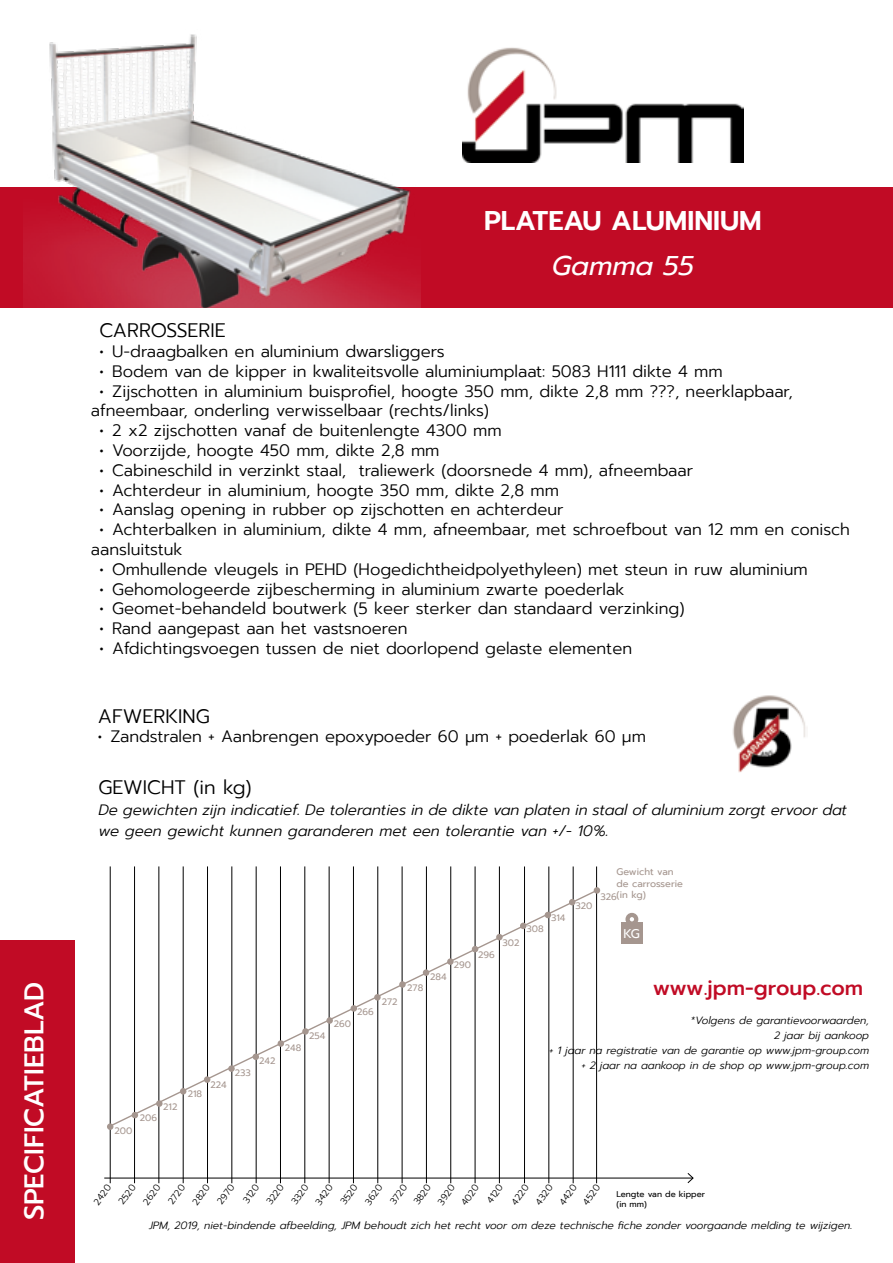
<style>
.page{position:relative;width:893px;height:1263px;background:#fff}
.page>*{position:absolute;margin:0;border:0;box-sizing:border-box;transform-origin:0 0}
.t1{font:500 27px "Prompt";color:#fff}
.t2{font:600 27px "Prompt";color:#fff}
.t3{font:italic 27px "Prompt";color:#fff}
.t4{font:500 21px "Prompt";color:#c10b25}
.t5{font:300 19.5px "Prompt";color:#000}
.t6{font:300 16.5px/19.8px "Prompt";color:#000}
.t7{font:italic 300 15px/21px "Prompt";color:#000}
.t8{font:12.6px "Prompt";color:#fff}
.t9{font:italic 300 10.5px/15px "Prompt";color:#000;text-align:right}
.t10{font:9.6px/11.4px "Prompt";color:#a5968f}
.t11{font:300 9.3px "Prompt";color:#000}
.t12{font:9.3px "Prompt";color:#a5968f}
.t13{font:8.4px/10.1px "Prompt";color:#000}
</style>
<div class="page">
<div style="left:0;top:940px;width:74px;height:323px;background:#c10b25"></div>
<img style="left:462px;top:47px;width:281px;height:116px">
<div style="left:0;top:187px;width:893px;height:120px;background:#c10b25"></div>
<img style="left:23px;top:34px;width:398px;height:273px">
<img style="left:732px;top:695px;width:74px;height:77px">
<hr style="left:104px;top:1178px;width:589px;height:1px;background:#000">
<svg style="left:687px;top:1173px;width:7px;height:11px"></svg>
<hr style="left:329px;top:866px;width:1px;height:317px;background:#000">
<hr style="left:304px;top:866px;width:1px;height:317px;background:#000">
<hr style="left:280px;top:866px;width:1px;height:317px;background:#000">
<hr style="left:256px;top:866px;width:1px;height:317px;background:#000">
<hr style="left:231px;top:866px;width:1px;height:317px;background:#000">
<hr style="left:207px;top:866px;width:1px;height:317px;background:#000">
<hr style="left:183px;top:866px;width:1px;height:317px;background:#000">
<hr style="left:159px;top:866px;width:1px;height:317px;background:#000">
<hr style="left:134px;top:866px;width:1px;height:317px;background:#000">
<hr style="left:110px;top:866px;width:1px;height:317px;background:#000">
<hr style="left:499px;top:866px;width:1px;height:317px;background:#000">
<hr style="left:475px;top:866px;width:1px;height:317px;background:#000">
<hr style="left:450px;top:866px;width:1px;height:317px;background:#000">
<hr style="left:426px;top:866px;width:1px;height:317px;background:#000">
<hr style="left:402px;top:866px;width:1px;height:317px;background:#000">
<hr style="left:377px;top:866px;width:1px;height:317px;background:#000">
<hr style="left:353px;top:866px;width:1px;height:317px;background:#000">
<div style="left:107px;top:1123px;width:6px;height:7px;background:#a5968f;border-radius:50%"></div>
<div style="left:621px;top:922px;width:22px;height:21px;background:#a5968f"></div>
<div style="left:625px;top:913px;width:13px;height:13px;border:4px solid #a5968f;border-radius:50%"></div>
<svg style="left:108px;top:888px;width:492px;height:240px"></svg>
<hr style="left:573px;top:866px;width:1px;height:317px;background:#000">
<hr style="left:548px;top:866px;width:1px;height:317px;background:#000">
<hr style="left:524px;top:866px;width:1px;height:317px;background:#000">
<div style="left:520px;top:922px;width:6px;height:7px;background:#a5968f;border-radius:50%"></div>
<svg style="left:545px;top:912px;width:6px;height:6px"></svg>
<svg style="left:569px;top:899px;width:6px;height:6px"></svg>
<hr style="left:596px;top:866px;width:1px;height:317px;background:#000">
<div style="left:594px;top:887px;width:6px;height:7px;background:#a5968f;border-radius:50%"></div>
<h1 class="t1" style="left:15px;top:1220px;width:240px;rotate:-90deg">SPECIFICATIEBLAD</h1>
<h1 class="t2" style="left:484px;top:200px;width:279px">PLATEAU ALUMINIUM</h1>
<h1 class="t3" style="left:552px;top:246px;width:144px">Gamma 55</h1>
<p class="t5" style="left:99px;top:317px;width:128px">CARROSSERIE</p>
<p class="t6" style="left:99px;top:341px;width:347px">• U-draagbalken en aluminium dwarsliggers</p>
<p class="t6" style="left:99px;top:361px;width:625px">• Bodem van de kipper in kwaliteitsvolle aluminiumplaat: 5083 H111 dikte 4 mm</p>
<p class="t6" style="left:91px;top:381px;width:703px;text-indent:8px">• Zijschotten in aluminium buisprofiel, hoogte 350 mm, dikte 2,8 mm ???, neerklapbaar, afneembaar, onderling verwisselbaar (rechts/links)</p>
<p class="t6" style="left:99px;top:421px;width:404px">• 2 x2 zijschotten vanaf de buitenlengte 4300 mm</p>
<p class="t6" style="left:99px;top:440px;width:341px">• Voorzijde, hoogte 450 mm, dikte 2,8 mm</p>
<p class="t6" style="left:99px;top:460px;width:595px">• Cabineschild in verzinkt staal, traliewerk (doorsnede 4 mm), afneembaar</p>
<p class="t6" style="left:99px;top:480px;width:461px">• Achterdeur in aluminium, hoogte 350 mm, dikte 2,8 mm</p>
<p class="t6" style="left:99px;top:500px;width:466px">• Aanslag opening in rubber op zijschotten en achterdeur</p>
<p class="t6" style="left:91px;top:520px;width:760px;text-indent:8px">• Achterbalken in aluminium, dikte 4 mm, afneembaar, met schroefbout van 12 mm en conisch aansluitstuk</p>
<p class="t6" style="left:99px;top:559px;width:710px">• Omhullende vleugels in PEHD (Hogedichtheidpolyethyleen) met steun in ruw aluminium</p>
<p class="t6" style="left:99px;top:579px;width:527px">• Gehomologeerde zijbescherming in aluminium zwarte poederlak</p>
<p class="t6" style="left:99px;top:599px;width:586px">• Geomet-behandeld boutwerk (5 keer sterker dan standaard verzinking)</p>
<p class="t6" style="left:99px;top:619px;width:310px">• Rand aangepast aan het vastsnoeren</p>
<p class="t6" style="left:99px;top:638px;width:534px">• Afdichtingsvoegen tussen de niet doorlopend gelaste elementen</p>
<p class="t5" style="left:98px;top:702px;width:113px">AFWERKING</p>
<p class="t6" style="left:98px;top:727px;width:550px">• Zandstralen + Aanbrengen epoxypoeder 60 µm + poederlak 60 µm</p>
<p class="t5" style="left:98px;top:774px;width:155px">GEWICHT (in kg)</p>
<p class="t7" style="left:98px;top:799px;width:750px">De gewichten zijn indicatief. De toleranties in de dikte van platen in staal of aluminium zorgt ervoor dat we geen gewicht kunnen garanderen met een tolerantie van +/- 10%.</p>
<p class="t12" style="left:114px;top:1124px;width:19px">200</p>
<p class="t12" style="left:163px;top:1100px;width:16px">212</p>
<p class="t12" style="left:140px;top:1111px;width:19px">206</p>
<p class="t12" style="left:188px;top:1087px;width:16px">218</p>
<p class="t12" style="left:210px;top:1078px;width:18px">224</p>
<p class="t12" style="left:235px;top:1066px;width:18px">233</p>
<p class="t12" style="left:259px;top:1054px;width:18px">242</p>
<p class="t12" style="left:285px;top:1041px;width:18px">248</p>
<p class="t12" style="left:309px;top:1029px;width:18px">254</p>
<p class="t12" style="left:357px;top:1005px;width:18px">266</p>
<p class="t12" style="left:334px;top:1017px;width:19px">260</p>
<p class="t12" style="left:382px;top:995px;width:17px">272</p>
<p class="t12" style="left:478px;top:948px;width:18px">296</p>
<p class="t12" style="left:454px;top:958px;width:19px">290</p>
<p class="t12" style="left:430px;top:970px;width:18px">284</p>
<p class="t12" style="left:407px;top:981px;width:18px">278</p>
<p class="t12" style="left:527px;top:922px;width:19px">308</p>
<p class="t12" style="left:503px;top:936px;width:19px">302</p>
<p class="t12" style="left:551px;top:911px;width:16px">314</p>
<p class="t12" style="left:575px;top:899px;width:19px">320</p>
<p class="t10" style="left:617px;top:866px;width:68px">Gewicht van de carrosserie (in kg)</p>
<p class="t12" style="left:600px;top:891px;width:18px">326</p>
<p class="t8" style="left:624px;top:924px;width:18px">KG</p>
<p class="t4" style="left:653px;top:972px;width:212px">www.jpm-group.com</p>
<p class="t9" style="left:549px;top:1013px;width:322px">*Volgens de garantievoorwaarden,<br>2 jaar bij aankoop<br>+ 1 jaar na registratie van de garantie op www.jpm-group.com + 2 jaar na aankoop in de shop op www.jpm-group.com</p>
<p class="t11" style="left:91px;top:1200px;width:24px;rotate:-54deg">2420</p>
<p class="t11" style="left:115px;top:1199px;width:24px;rotate:-54deg">2520</p>
<p class="t11" style="left:140px;top:1200px;width:24px;rotate:-54deg">2620</p>
<p class="t11" style="left:165px;top:1199px;width:24px;rotate:-54deg">2720</p>
<p class="t11" style="left:189px;top:1200px;width:24px;rotate:-54deg">2820</p>
<p class="t11" style="left:214px;top:1200px;width:24px;rotate:-54deg">2970</p>
<p class="t11" style="left:240px;top:1198px;width:22px;rotate:-54deg">3120</p>
<p class="t11" style="left:263px;top:1200px;width:24px;rotate:-54deg">3220</p>
<p class="t11" style="left:288px;top:1199px;width:24px;rotate:-54deg">3320</p>
<p class="t11" style="left:312px;top:1200px;width:24px;rotate:-54deg">3420</p>
<p class="t11" style="left:337px;top:1199px;width:24px;rotate:-54deg">3520</p>
<p class="t11" style="left:362px;top:1200px;width:24px;rotate:-54deg">3620</p>
<p class="t11" style="left:387px;top:1199px;width:23px;rotate:-54deg">3720</p>
<p class="t11" style="left:411px;top:1200px;width:24px;rotate:-54deg">3820</p>
<p class="t11" style="left:435px;top:1200px;width:24px;rotate:-54deg">3920</p>
<p class="t11" style="left:458px;top:1200px;width:25px;rotate:-54deg">4020</p>
<p class="t11" style="left:484px;top:1198px;width:22px;rotate:-54deg">4120</p>
<p class="t11" style="left:508px;top:1200px;width:24px;rotate:-54deg">4220</p>
<p class="t11" style="left:532px;top:1200px;width:24px;rotate:-54deg">4320</p>
<p class="t11" style="left:556px;top:1200px;width:24px;rotate:-54deg">4420</p>
<p class="t11" style="left:580px;top:1200px;width:24px;rotate:-54deg">4520</p>
<p class="t13" style="left:617px;top:1189px;width:90px">Lengte van de kipper (in mm)</p>
<p class="t9" style="left:149px;top:1218px;width:705px">JPM, 2019, niet-bindende afbeelding, JPM behoudt zich het recht voor om deze technische fiche zonder voorgaande melding te wijzigen.</p>
</div>
